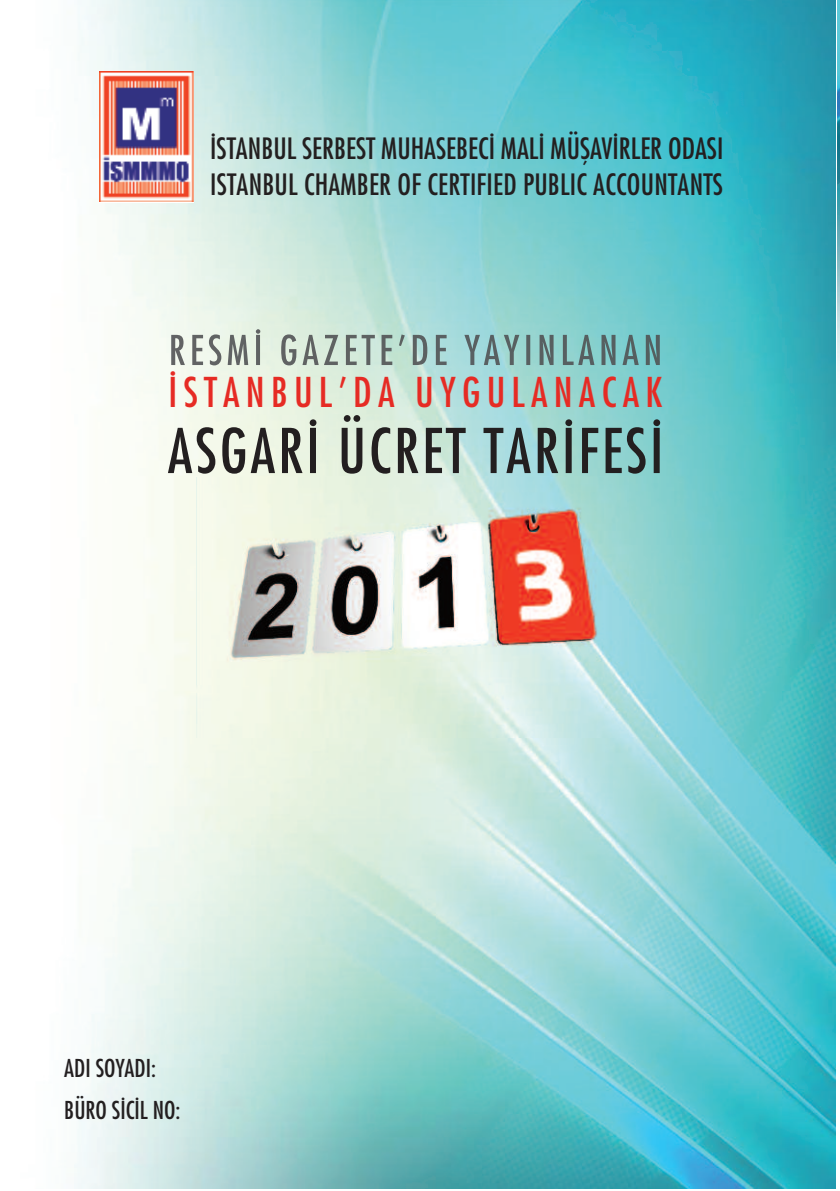
<style>
.page{position:relative;width:840px;height:1191px;background:#fff}
.page>*{position:absolute;margin:0;border:0;box-sizing:border-box;transform-origin:0 0}
.t1{font:60px "Futura Cond Nr Tr";letter-spacing:.05em;color:#231f20}
.t2{font:40px "Futura Cond Nr Tr";letter-spacing:.155em;color:#e62b24}
.t3{font:28.6px/35.6px "Futura Cond Nr Tr";color:#231f20}
.t4{font:24px/42px "Futura Cond Nr Tr";color:#231f20}
</style>
<div class="page">
<img style="left:74px;top:0;width:761px;height:1188px">
<img style="left:99px;top:71px;width:94px;height:130px">
<img style="left:197px;top:477px;width:431px;height:260px">
<img style="left:171px;top:329px;width:488px;height:36px">
<p class="t3" style="left:210px;top:133px;width:514px">İSTANBUL SERBEST MUHASEBECİ MALİ MÜŞAVİRLER ODASI<br>ISTANBUL CHAMBER OF CERTIFIED PUBLIC ACCOUNTANTS</p>
<h2 class="t2" style="left:168px;top:377px;width:495px">İSTANBUL’DA UYGULANACAK</h2>
<h1 class="t1" style="left:168px;top:428px;width:497px">ASGARİ ÜCRET TARİFESİ</h1>
<p class="t4" style="left:64px;top:1049px;width:118px">ADI SOYADI:<br>BÜRO SİCİL NO:</p>
</div>
